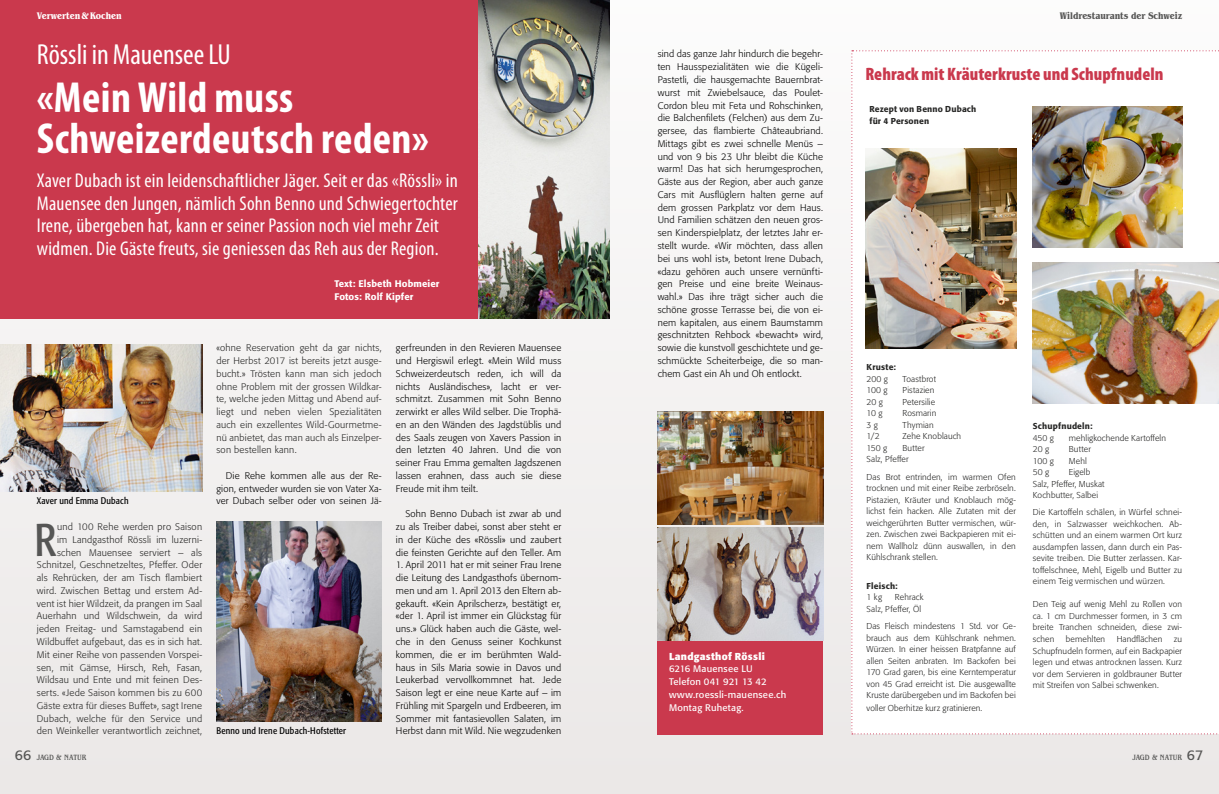
<style>
.page{position:relative;width:1219px;height:794px;background:#f1efef}
.page>*{position:absolute;margin:0;border:0;box-sizing:border-box;transform-origin:0 0}
.t1{font:condensed 45.5px "Formata";color:#565655}
.t2{font:700 condensed 43.6px/41px "Myriad Pro";letter-spacing:.01em;color:#fff}
.t3{font:condensed 29.1px "Myriad Pro";color:#fff}
.t4{font:condensed 20px/22.5px "Myriad Pro";letter-spacing:.01em;color:#fff}
.t5{font:900 condensed 18px "Myriad Pro";letter-spacing:.005em;color:#ca394d}
.t6{font:14px "Formata";color:#565655}
.t7{font:700 condensed 10px "Benguiat Std";color:#565655}
.t8{font:700 10px "Formata";letter-spacing:.025em;color:#fff}
.t9{font:700 condensed 10px "Benguiat Std";color:#fff}
.t10{font:300 9.5px/12.8px "Formata";letter-spacing:.02em;color:#000;text-align:justify}
.t11{font:300 9.5px/12.8px "Formata";letter-spacing:.025em;color:#272726;text-align:right}
.t12{font:9.5px/12.8px "Formata";letter-spacing:.025em;color:#fff}
.t13{font:condensed 9.5px "Formata";letter-spacing:.02em;color:#000}
.t14{font:500 9.5px/12.8px "Formata";letter-spacing:.01em;color:#fff}
.t15{font:300 8.5px/11.5px "Formata";letter-spacing:.015em;color:#272726;text-align:justify}
.t16{font:500 8.5px/11.5px "Formata";letter-spacing:.02em;color:#272726}
.t17{font:500 condensed 8px "Benguiat Std";color:#565655}
.s1{font-family:"Formata";font-weight:400;font-stretch:normal;font-size:14px}
</style>
<div class="page">
<div style="left:0;top:0;width:609px;height:318px;background:#ca394d"></div>
<div style="left:851px;top:50px;width:368px;height:684px;background:#fff"></div>
<img style="left:216px;top:522px;width:166px;height:199px">
<img style="left:0;top:344px;width:202px;height:147px">
<img style="left:658px;top:411px;width:165px;height:114px">
<img style="left:479px;top:0;width:130px;height:318px">
<img style="left:658px;top:527px;width:165px;height:113px">
<img style="left:1033px;top:106px;width:149px;height:142px">
<img style="left:1033px;top:262px;width:186px;height:142px">
<img style="left:866px;top:149px;width:151px;height:199px">
<div style="left:658px;top:640px;width:165px;height:94px;background:#ca394d"></div>
<p class="t9" style="left:37px;top:10px;width:86px">Verwerten&amp;Kochen</p>
<h3 class="t3" style="left:37px;top:37px;width:196px">Rössli in Mauensee LU</h3>
<h2 class="t2" style="left:37px;top:76px;width:393px">«Mein Wild muss<br>Schweizerdeutsch reden»</h2>
<p class="t4" style="left:37px;top:169px;width:422px">Xaver Dubach ist ein leidenschaftlicher Jäger. Seit er das «Rössli» in Mauensee den Jungen, nämlich Sohn Benno und Schwiegertochter Irene, übergeben hat, kann er seiner Passion noch viel mehr Zeit widmen. Die Gäste freuts, sie geniessen das Reh aus der Region.</p>
<p class="t14" style="left:334px;top:277px;width:106px">Text: Elsbeth Hobmeier<br>Fotos: Rolf Kipfer</p>
<p class="t13" style="left:37px;top:495px;width:93px">Xaver und Emma Dubach</p>
<p class="t11" style="left:37px;top:520px;width:167px">und 100 Rehe werden pro Saison<br>im Landgasthof Rössli im luzerni&shy;schen Mauensee serviert – als Schnitzel, Geschnetzeltes, Pfeffer. Oder als Rehrücken, der am Tisch flambiert wird. Zwischen Bettag und erstem Ad&shy;vent ist hier Wildzeit, da prangen im Saal Auerhahn und Wildschwein, da wird jeden Freitag- und Samstagabend ein Wildbuffet aufgebaut, das es in sich hat.<br>Mit einer Reihe von passenden Vorspei&shy;sen, mit Gämse, Hirsch, Reh, Fasan, Wildsau und Ente und mit feinen Des&shy;serts. «Jede Saison kommen bis zu 600<br>Gäste extra für dieses Buffet», sagt Irene Dubach, welche für den Service und den Weinkeller verantwortlich zeichnet,</p>
<h1 class="t1" style="left:34px;top:513px;width:23px">R</h1>
<p class="t11" style="left:216px;top:341px;width:167px;text-align:justify">«ohne Reservation geht da gar nichts, der Herbst 2017 ist bereits jetzt ausge&shy;bucht.» Trösten kann man sich jedoch ohne Problem mit der grossen Wildkar&shy;te, welche jeden Mittag und Abend auf&shy;liegt und neben vielen Spezialitäten auch ein exzellentes Wild-Gourmetme&shy;nü anbietet, das man auch als Einzelper&shy;son bestellen kann.</p>
<p class="t10" style="left:216px;top:469px;width:167px;text-indent:10px">Die Rehe kommen alle aus der Re&shy;gion, entweder wurden sie von Vater Xa&shy;ver Dubach selber oder von seinen Jä-</p>
<p class="t13" style="left:216px;top:725px;width:131px">Benno und Irene Dubach-Hofstetter</p>
<p class="t10" style="left:396px;top:341px;width:167px">gerfreunden in den Revieren Mauensee und Hergiswil erlegt. «Mein Wild muss Schweizerdeutsch reden, ich will da nichts Ausländisches», lacht er ver&shy;schmitzt. Zusammen mit Sohn Benno zerwirkt er alles Wild selber. Die Trophä&shy;en an den Wänden des Jagdstüblis und des Saals zeugen von Xavers Passion in den letzten 40 Jahren. Und die von seiner Frau Emma gemalten Jagdszenen lassen erahnen, dass auch sie diese Freude mit ihm teilt.</p>
<p class="t10" style="left:396px;top:507px;width:167px;text-indent:10px">Sohn Benno Dubach ist zwar ab und zu als Treiber dabei, sonst aber steht er in der Küche des «Rössli» und zaubert die feinsten Gerichte auf den Teller. Am</p>
<p class="t10" style="left:396px;top:558px;width:167px">1. April 2011 hat er mit seiner Frau Irene die Leitung des Landgasthofs übernom&shy;men und am 1. April 2013 den Eltern ab&shy;gekauft. «Kein Aprilscherz», bestätigt er, «der 1. April ist immer ein Glückstag für uns.» Glück haben auch die Gäste, wel&shy;che in den Genuss seiner Kochkunst kommen, die er im berühmten Wald&shy;haus in Sils Maria sowie in Davos und Leukerbad vervollkommnet hat. Jede Saison legt er eine neue Karte auf – im Frühling mit Spargeln und Erdbeeren, im Sommer mit fantasievollen Salaten, im Herbst dann mit Wild. Nie wegzudenken</p>
<p class="t10" style="left:658px;top:48px;width:167px">sind das ganze Jahr hindurch die begehr&shy;ten Hausspezialitäten wie die Kügeli-Pastetli, die hausgemachte Bauernbrat&shy;wurst mit Zwiebelsauce, das Poulet-Cordon bleu mit Feta und Rohschinken, die Balchenfilets (Felchen) aus dem Zu&shy;gersee, das flambierte Châteaubriand.<br>Mittags gibt es zwei schnelle Menüs – und von 9 bis 23 Uhr bleibt die Küche warm! Das hat sich herumgesprochen, Gäste aus der Region, aber auch ganze Cars mit Ausflüglern halten gerne auf dem grossen Parkplatz vor dem Haus.<br>Und Familien schätzen den neuen gros&shy;sen Kinderspielplatz, der letztes Jahr er&shy;stellt wurde. «Wir möchten, dass allen bei uns wohl ist», betont Irene Dubach, «dazu gehören auch unsere vernünfti&shy;gen Preise und eine breite Weinaus&shy;wahl.» Das ihre trägt sicher auch die schöne grosse Terrasse bei, die von ei&shy;nem kapitalen, aus einem Baumstamm geschnitzten Rehbock «bewacht» wird, sowie die kunstvoll geschichtete und ge&shy;schmückte Scheiterbeige, die so man&shy;chem Gast ein Ah und Oh entlockt.</p>
<p class="t8" style="left:669px;top:649px;width:97px">Landgasthof Rössli</p>
<p class="t12" style="left:669px;top:662px;width:119px">6216 Mauensee LU<br>Telefon 041 921 13 42 www.roessli-mauensee.ch<br>Montag Ruhetag.</p>
<p class="t7" style="left:1060px;top:10px;width:124px">Wildrestaurants der Schweiz</p>
<h3 class="t5" style="left:866px;top:63px;width:299px">Rehrack mit Kräuterkruste und Schupfnudeln</h3>
<p class="t16" style="left:869px;top:104px;width:108px">Rezept von Benno Dubach für 4 Personen</p>
<p class="t16" style="left:867px;top:361px;width:31px">Kruste:</p>
<p class="t15" style="left:867px;top:373px;width:23px">200 g</p>
<p class="t15" style="left:903px;top:373px;width:35px">Toastbrot</p>
<p class="t15" style="left:867px;top:385px;width:23px">100 g</p>
<p class="t15" style="left:903px;top:385px;width:33px">Pistazien</p>
<p class="t15" style="left:867px;top:396px;width:18px">20 g</p>
<p class="t15" style="left:903px;top:396px;width:34px">Petersilie</p>
<p class="t15" style="left:867px;top:408px;width:17px">10 g</p>
<p class="t15" style="left:903px;top:408px;width:35px">Rosmarin</p>
<p class="t15" style="left:867px;top:419px;width:13px">3 g</p>
<p class="t15" style="left:903px;top:419px;width:33px">Thymian</p>
<p class="t15" style="left:867px;top:431px;width:15px">1/2</p>
<p class="t15" style="left:903px;top:431px;width:60px">Zehe Knoblauch</p>
<p class="t15" style="left:867px;top:442px;width:22px">150 g</p>
<p class="t15" style="left:867px;top:442px;width:60px;text-indent:36px">Butter<br>Salz, Pfeffer</p>
<p class="t15" style="left:867px;top:471px;width:151px">Das Brot entrinden, im warmen Ofen trocknen und mit einer Reibe zerbröseln.<br>Pistazien, Kräuter und Knoblauch mög&shy;lichst fein hacken. Alle Zutaten mit der weichgerührten Butter vermischen, wür&shy;zen. Zwischen zwei Backpapieren mit ei&shy;nem Wallholz dünn auswallen, in den Kühlschrank stellen.</p>
<p class="t16" style="left:867px;top:580px;width:33px">Fleisch:</p>
<p class="t15" style="left:867px;top:592px;width:17px">1 kg</p>
<p class="t15" style="left:867px;top:592px;width:59px;text-align:right">Rehrack<br>Salz, Pfeffer, Öl</p>
<p class="t15" style="left:867px;top:620px;width:151px">Das Fleisch mindestens 1 Std. vor Ge&shy;brauch aus dem Kühlschrank nehmen.<br>Würzen. In einer heissen Bratpfanne auf allen Seiten anbraten. Im Backofen bei 170 Grad garen, bis eine Kerntemperatur von 45 Grad erreicht ist. Die ausgewallte Kruste darübergeben und im Backofen bei</p>
<p class="t15" style="left:867px;top:702px;width:117px">voller Oberhitze kurz gratinieren.</p>
<p class="t16" style="left:1033px;top:420px;width:61px">Schupfnudeln:</p>
<p class="t15" style="left:1033px;top:432px;width:23px">450 g</p>
<p class="t15" style="left:1069px;top:432px;width:99px">mehligkochende Kartoffeln</p>
<p class="t15" style="left:1033px;top:443px;width:18px">20 g</p>
<p class="t15" style="left:1069px;top:443px;width:24px">Butter</p>
<p class="t15" style="left:1033px;top:455px;width:23px">100 g</p>
<p class="t15" style="left:1069px;top:455px;width:20px">Mehl</p>
<p class="t15" style="left:1033px;top:466px;width:18px">50 g</p>
<p class="t15" style="left:1033px;top:466px;width:73px;text-align:left;text-indent:36px">Eigelb<br>Salz, Pfeffer, Muskat<br>Kochbutter, Salbei</p>
<p class="t15" style="left:1033px;top:507px;width:151px">Die Kartoffeln schälen, in Würfel schnei&shy;den, in Salzwasser weichkochen. Ab&shy;schütten und an einem warmen Ort kurz ausdampfen lassen, dann durch ein Pas&shy;sevite treiben. Die Butter zerlassen. Kar&shy;toffelschnee, Mehl, Eigelb und Butter zu einem Teig vermischen und würzen.</p>
<p class="t15" style="left:1033px;top:599px;width:151px">Den Teig auf wenig Mehl zu Rollen von ca. 1 cm Durchmesser formen, in 3 cm breite Tranchen schneiden, diese zwi&shy;schen</p>
<p class="t15" style="left:1066px;top:633px;width:41px">bemehlten</p>
<p class="t15" style="left:1117px;top:633px;width:47px">Handflächen</p>
<p class="t15" style="left:1033px;top:633px;width:151px;text-indent:141px">zu Schupfnudeln formen, auf ein Backpapier legen und etwas antrocknen lassen. Kurz vor dem Servieren in goldbrauner Butter mit Streifen von Salbei schwenken.</p>
<p class="t17" style="left:15px;top:753px;width:73px"><span class="s1">66</span> JAGD &amp; NATUR</p>
<p class="t17" style="left:1133px;top:753px;width:51px">JAGD &amp; NATUR</p>
<h3 class="t6" style="left:1187px;top:746px;width:18px">67</h3>
</div>
